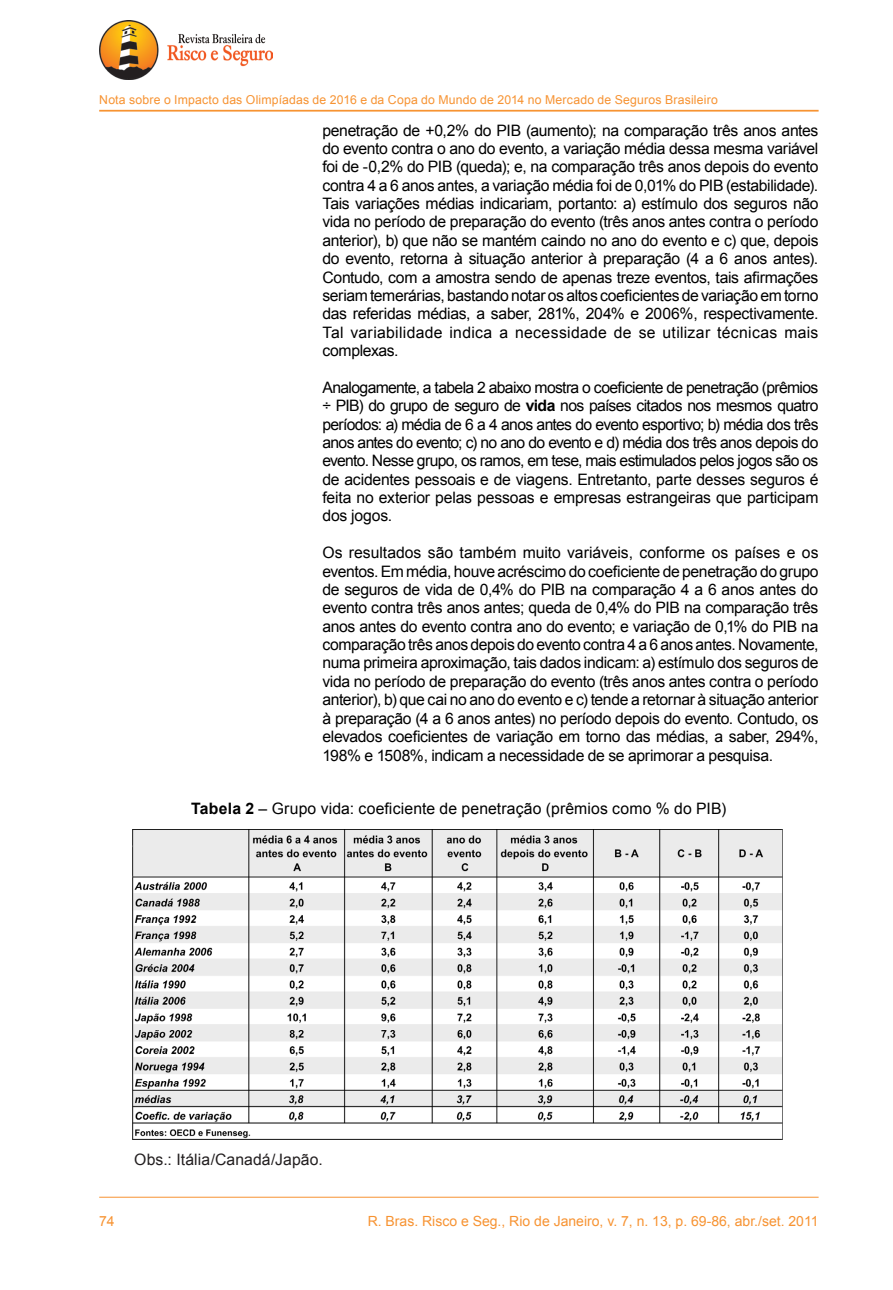
<style>
.page{position:relative;width:893px;height:1290px;background:#fff}
.page>*{position:absolute;margin:0;border:0;box-sizing:border-box;transform-origin:0 0}
.Texto{font:15.75px/18.4px "Arial";letter-spacing:-.01em;color:#000;text-align:justify}
.Texto-2{font:15.75px "Arial";letter-spacing:.01em;color:#000}
.Tabela{font:15.75px "Arial";letter-spacing:.005em;color:#231f20}
.t1{font:14px "Arial";color:#f79332}
.t2{font:12.25px "Arial";letter-spacing:.015em;color:#f79332}
.s1{font-weight:700}
</style>
<div class="page">
<hr style="left:99px;top:1197px;width:720px;height:1px;background:#f79332">
<hr style="left:99px;top:110px;width:720px;height:2px;background:#f79332">
<img style="left:99px;top:20px;width:173px;height:60px">
<img style="left:133px;top:829px;width:649px;height:310px">
<p class="t2" style="left:99px;top:92px;width:620px">Nota sobre o Impacto das Olimpíadas de 2016 e da Copa do Mundo de 2014 no Mercado de Seguros Brasileiro</p>
<p class="Texto" style="left:322px;top:121px;width:498px">penetração de +0,2% do PIB (aumento); na comparação três anos antes do evento contra o ano do evento, a variação média dessa mesma variável foi de -0,2% do PIB (queda); e, na comparação três anos depois do evento contra 4 a 6 anos antes, a variação média foi de 0,01% do PIB (estabilidade).<br>Tais variações médias indicariam, portanto: a) estímulo dos seguros não vida no período de preparação do evento (três anos antes contra o período anterior), b) que não se mantém caindo no ano do evento e c) que, depois do evento, retorna à situação anterior à preparação (4 a 6 anos antes).<br>Contudo, com a amostra sendo de apenas treze eventos, tais afirmações seriam temerárias, bastando notar os altos coeficientes de variação em torno das referidas médias, a saber, 281%, 204% e 2006%, respectivamente.<br>Tal variabilidade indica a necessidade de se utilizar técnicas mais complexas.</p>
<p class="Texto" style="left:322px;top:378px;width:498px">Analogamente, a tabela 2 abaixo mostra o coeficiente de penetração (prêmios ÷ PIB) do grupo de seguro de <span class="s1">vida</span> nos países citados nos mesmos quatro períodos: a) média de 6 a 4 anos antes do evento esportivo; b) média dos três anos antes do evento; c) no ano do evento e d) média dos três anos depois do evento. Nesse grupo, os ramos, em tese, mais estimulados pelos jogos são os de acidentes pessoais e de viagens. Entretanto, parte desses seguros é feita no exterior pelas pessoas e empresas estrangeiras que participam dos jogos.</p>
<p class="Texto" style="left:322px;top:544px;width:498px">Os resultados são também muito variáveis, conforme os países e os eventos. Em média, houve acréscimo do coeficiente de penetração do grupo de seguros de vida de 0,4% do PIB na comparação 4 a 6 anos antes do evento contra três anos antes; queda de 0,4% do PIB na comparação três anos antes do evento contra ano do evento; e variação de 0,1% do PIB na comparação três anos depois do evento contra 4 a 6 anos antes. Novamente, numa primeira aproximação, tais dados indicam: a) estímulo dos seguros de vida no período de preparação do evento (três anos antes contra o período anterior), b) que cai no ano do evento e c) tende a retornar à situação anterior à preparação (4 a 6 anos antes) no período depois do evento. Contudo, os elevados coeficientes de variação em torno das médias, a saber, 294%, 198% e 1508%, indicam a necessidade de se aprimorar a pesquisa.</p>
<p class="Texto-2" style="left:191px;top:798px;width:537px"><span class="s1">Tabela 2</span> – Grupo vida: coeficiente de penetração (prêmios como % do PIB)</p>
<p class="Tabela" style="left:134px;top:1149px;width:190px">Obs.: Itália/Canadá/Japão.</p>
<p class="t1" style="left:99px;top:1212px;width:17px">74</p>
<p class="t1" style="left:368px;top:1212px;width:452px">R. Bras. Risco e Seg., Rio de Janeiro, v. 7, n. 13, p. 69-86, abr./set. 2011</p>
</div>
